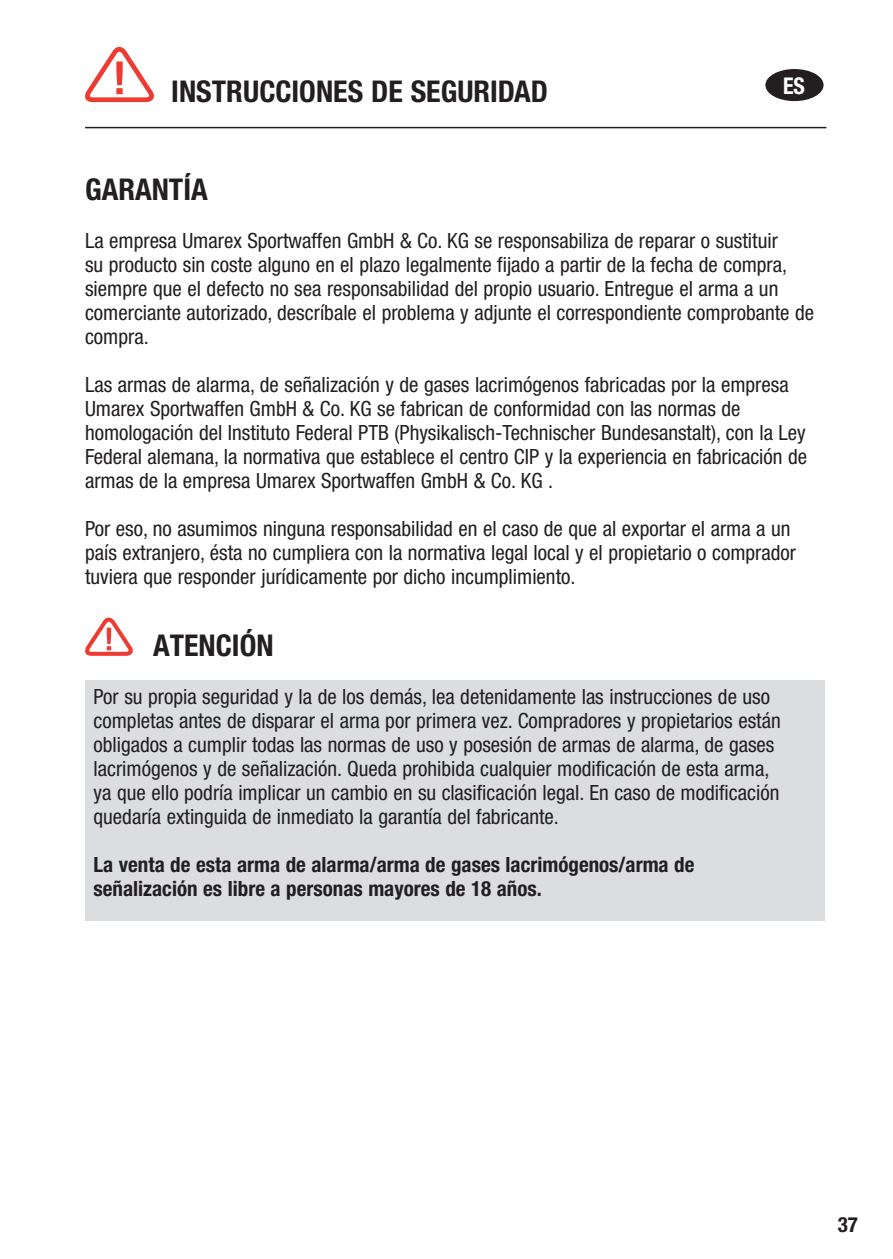
<style>
.page{position:relative;width:893px;height:1259px;background:#fff}
.page>*{position:absolute;margin:0;border:0;box-sizing:border-box;transform-origin:0 0}
.t1{font:700 condensed 30px "Helvetica Neue LT Pro";color:#231f20}
.t2{font:700 condensed 23.1px "Helvetica Neue LT Pro";color:#fff;scale:.95 1}
.t3{font:condensed 21px/24px "Helvetica Neue LT Pro";color:#231f20}
.t4{font:700 condensed 21px/24px "Helvetica Neue LT Pro";color:#231f20}
</style>
<div class="page">
<hr style="left:85px;top:127px;width:741px;height:1px;background:#231f20">
<div style="left:765px;top:69px;width:58px;height:32px;background:#231f20;border-radius:50%"></div>
<div style="left:85px;top:680px;width:740px;height:240px;background:#dcdddf"></div>
<svg style="left:85px;top:617px;width:48px;height:39px"></svg>
<svg style="left:85px;top:46px;width:69px;height:57px"></svg>
<h1 class="t1" style="left:171px;top:80px;width:378px">INSTRUCCIONES DE SEGURIDAD</h1>
<h1 class="t1" style="left:85px;top:178px;width:124px">GARANTÍA</h1>
<p class="t2" style="left:783px;top:77px;width:25px">ES</p>
<p class="t3" style="left:85px;top:230px;width:731px">La empresa Umarex Sportwaffen GmbH &amp; Co. KG se responsabiliza de reparar o sustituir<br>su producto sin coste alguno en el plazo legalmente fijado a partir de la fecha de compra, siempre que el defecto no sea responsabilidad del propio usuario. Entregue el arma a un comerciante autorizado, descríbale el problema y adjunte el correspondiente comprobante de compra.</p>
<p class="t3" style="left:85px;top:374px;width:724px">Las armas de alarma, de señalización y de gases lacrimógenos fabricadas por la empresa Umarex Sportwaffen GmbH &amp; Co. KG se fabrican de conformidad con las normas de homologación del Instituto Federal PTB (Physikalisch-Technischer Bundesanstalt), con la Ley Federal alemana, la normativa que establece el centro CIP y la experiencia en fabricación de armas de la empresa Umarex Sportwaffen GmbH &amp; Co. KG .</p>
<p class="t3" style="left:85px;top:518px;width:712px">Por eso, no asumimos ninguna responsabilidad en el caso de que al exportar el arma a un país extranjero, ésta no cumpliera con la normativa legal local y el propietario o comprador tuviera que responder jurídicamente por dicho incumplimiento.</p>
<h1 class="t1" style="left:153px;top:634px;width:122px">ATENCIÓN</h1>
<p class="t3" style="left:94px;top:686px;width:689px">Por su propia seguridad y la de los demás, lea detenidamente las instrucciones de uso completas antes de disparar el arma por primera vez. Compradores y propietarios están obligados a cumplir todas las normas de uso y posesión de armas de alarma, de gases lacrimógenos y de señalización. Queda prohibida cualquier modificación de esta arma, ya que ello podría implicar un cambio en su clasificación legal. En caso de modificación quedaría extinguida de inmediato la garantía del fabricante.</p>
<p class="t4" style="left:94px;top:854px;width:602px">La venta de esta arma de alarma/arma de gases lacrimógenos/arma de señalización es libre a personas mayores de 18 años.</p>
<p class="t4" style="left:838px;top:1214px;width:22px">37</p>
</div>
